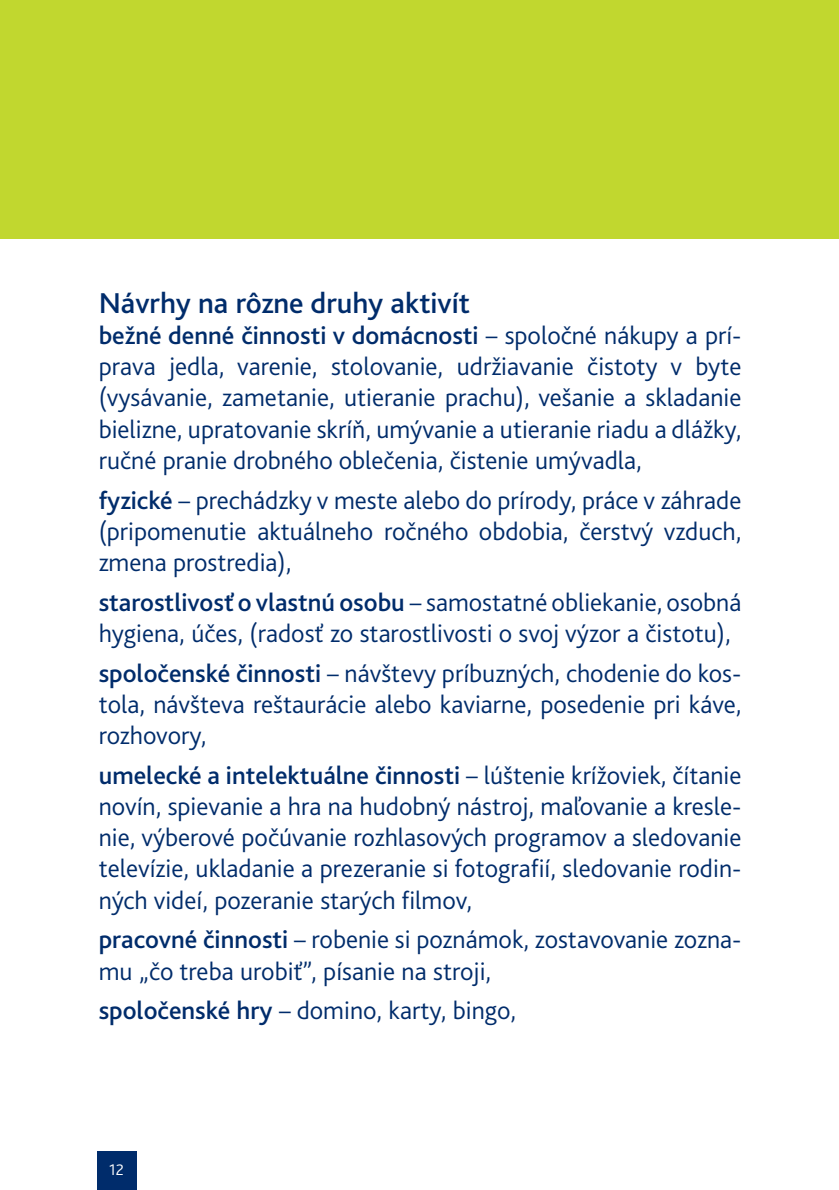
<style>
.page{position:relative;width:839px;height:1190px;background:#fff}
.page>*{position:absolute;margin:0;border:0;box-sizing:border-box;transform-origin:0 0}
._04_podtitul{font:500 30px "Bliss 2";color:#002c6b}
._03_text{font:300 26px/31.2px "Bliss 2";color:#002c6b;text-align:justify}
.t1{font:300 16px "Bliss 2";color:#fff}
.s1{font-weight:500}
</style>
<div class="page">
<div style="left:0;top:0;width:838px;height:238px;background:#c1d72f"></div>
<div style="left:97px;top:1151px;width:39px;height:38px;background:#002c6b"></div>
<p class="_04_podtitul" style="left:99px;top:284px;width:373px">Návrhy na rôzne druhy aktivít</p>
<p class="_03_text" style="left:99px;top:319px;width:644px"><span class="s1">bežné denné činnosti v domácnosti</span> – spoločné nákupy a prí&shy;prava jedla, varenie, stolovanie, udržiavanie čistoty v byte (vysávanie, zametanie, utieranie prachu), vešanie a skladanie bielizne, upratovanie skríň, umývanie a utieranie riadu a dlážky, ručné pranie drobného oblečenia, čistenie umývadla,</p>
<p class="_03_text" style="left:99px;top:484px;width:644px"><span class="s1">fyzické</span> – prechádzky v meste alebo do prírody, práce v záhrade (pripomenutie aktuálneho ročného obdobia, čerstvý vzduch, zmena prostredia),</p>
<p class="_03_text" style="left:99px;top:586px;width:644px"><span class="s1">starostlivosť o vlastnú osobu</span> – samostatné obliekanie, osobná hygiena, účes, (radosť zo starostlivosti o svoj výzor a čistotu),</p>
<p class="_03_text" style="left:99px;top:657px;width:644px"><span class="s1">spoločenské činnosti</span> – návštevy príbuzných, chodenie do kos&shy;tola, návšteva reštaurácie alebo kaviarne, posedenie pri káve, rozhovory,</p>
<p class="_03_text" style="left:99px;top:759px;width:644px"><span class="s1">umelecké a intelektuálne činnosti</span> – lúštenie krížoviek, čítanie novín, spievanie a hra na hudobný nástroj, maľovanie a kresle&shy;nie, výberové počúvanie rozhlasových programov a sledovanie televízie, ukladanie a prezeranie si fotografií, sledovanie rodin&shy;ných videí, pozeranie starých filmov,</p>
<p class="_03_text" style="left:99px;top:923px;width:644px"><span class="s1">pracovné činnosti</span> – robenie si poznámok, zostavovanie zozna&shy;mu „čo treba urobiť”, písanie na stroji,</p>
<p class="_03_text" style="left:99px;top:994px;width:419px"><span class="s1">spoločenské hry</span> – domino, karty, bingo,</p>
<p class="t1" style="left:109px;top:1159px;width:16px">12</p>
</div>
